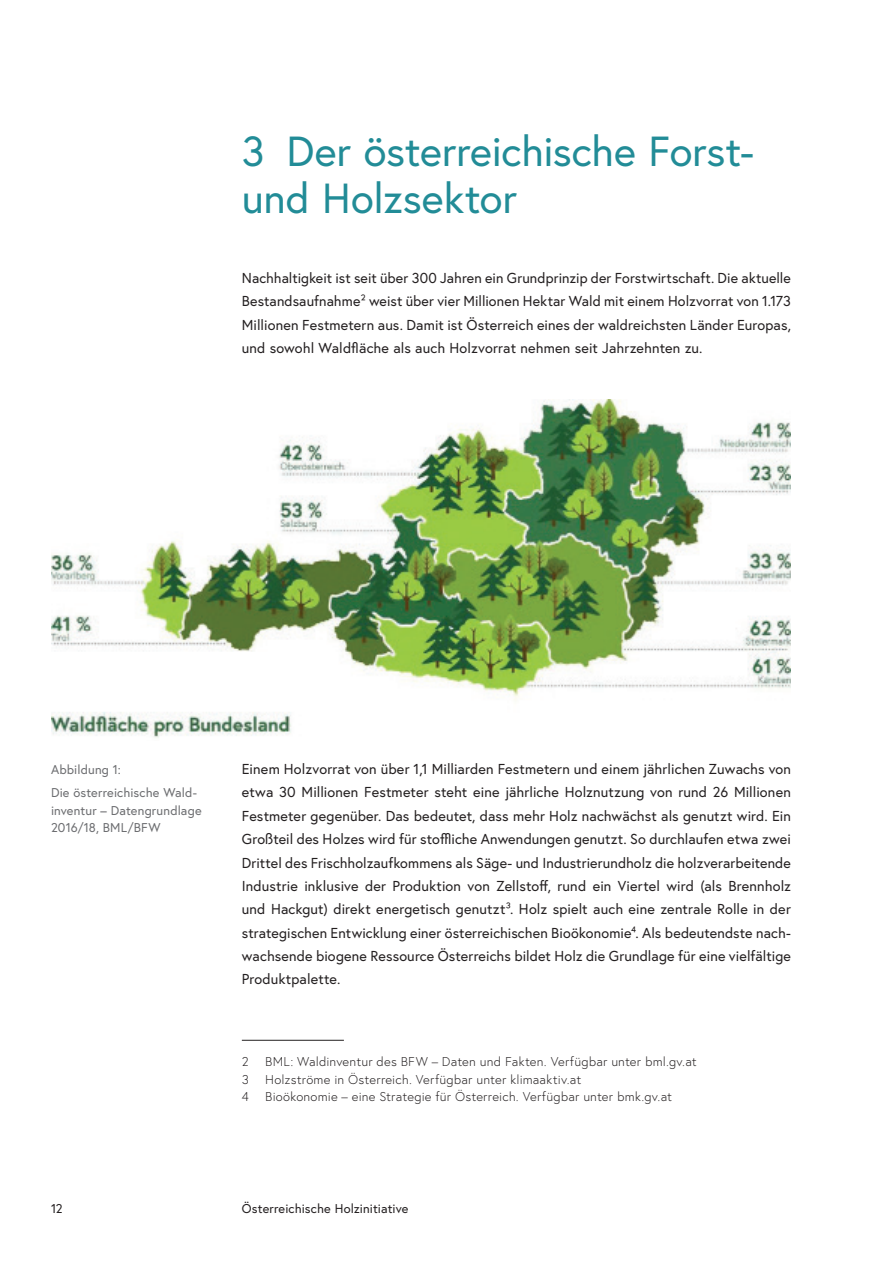
<style>
.page{position:relative;width:893px;height:1263px;background:#fff}
.page>*{position:absolute;margin:0;border:0;box-sizing:border-box;transform-origin:0 0}
.t1{font:42px/46.8px "Europa Austria";letter-spacing:-.005em;color:#228c97}
.t2{font:14.4px/23.4px "Europa Austria";letter-spacing:.01em;color:#231f20;text-align:justify}
.t3{font:300 12.75px "Europa Austria";letter-spacing:.01em;color:#231f20}
.t4{font:12.75px/23.4px "Europa Austria";letter-spacing:.015em;color:#6c6d70}
.t5{font:12.75px "Europa Austria";letter-spacing:.01em;color:#231f20}
</style>
<div class="page">
<hr style="left:242px;top:1040px;width:102px;height:1px;background:#231f20">
<img style="left:51px;top:400px;width:740px;height:338px">
<h1 class="t1" style="left:242px;top:127px;width:514px">3 Der österreichische Forst&shy;und Holzsektor</h1>
<p class="t2" style="left:242px;top:266px;width:551px">Nachhaltigkeit ist seit über 300 Jahren ein Grundprinzip der Forstwirtschaft. Die aktuelle Bestandsaufnahme2 weist über vier Millionen Hektar Wald mit einem Holzvorrat von 1.173<br>Millionen Festmetern aus. Damit ist Österreich eines der waldreichsten Länder Europas, und sowohl Waldfläche als auch Holzvorrat nehmen seit Jahrzehnten zu.</p>
<p class="t4" style="left:51px;top:757px;width:147px">Abbildung 1:<br>Die österreichische Wald-</p>
<p class="t4" style="left:51px;top:801px;width:152px;line-height:17.5px">inventur – Datengrundlage<br>2016/18, BML/BFW</p>
<p class="t2" style="left:242px;top:757px;width:551px">Einem Holzvorrat von über 1,1 Milliarden Festmetern und einem jährlichen Zuwachs von etwa 30 Millionen Festmeter steht eine jährliche Holznutzung von rund 26 Millionen Festmeter gegenüber. Das bedeutet, dass mehr Holz nachwächst als genutzt wird. Ein Großteil des Holzes wird für stoffliche Anwendungen genutzt. So durchlaufen etwa zwei Drittel des Frischholzaufkommens als Säge- und Industrierundholz die holzverarbeitende Industrie inklusive der Produktion von Zellstoff, rund ein Viertel wird (als Brennholz und Hackgut) direkt energetisch genutzt3. Holz spielt auch eine zentrale Rolle in der strategischen Entwicklung einer österreichischen Bioökonomie4. Als bedeutendste nach&shy;wachsende biogene Ressource Österreichs bildet Holz die Grundlage für eine vielfältige Produktpalette.</p>
<p class="t3" style="left:242px;top:1054px;width:8px">2</p>
<p class="t3" style="left:265px;top:1054px;width:433px">BML: Waldinventur des BFW – Daten und Fakten. Verfügbar unter bml.gv.at</p>
<p class="t3" style="left:242px;top:1071px;width:9px">3</p>
<p class="t3" style="left:265px;top:1071px;width:318px">Holzströme in Österreich. Verfügbar unter klimaaktiv.at</p>
<p class="t3" style="left:242px;top:1089px;width:9px">4</p>
<p class="t3" style="left:265px;top:1089px;width:408px">Bioökonomie – eine Strategie für Österreich. Verfügbar unter bmk.gv.at</p>
<p class="t5" style="left:51px;top:1200px;width:13px">12</p>
<p class="t5" style="left:242px;top:1200px;width:168px">Österreichische Holzinitiative</p>
</div>
